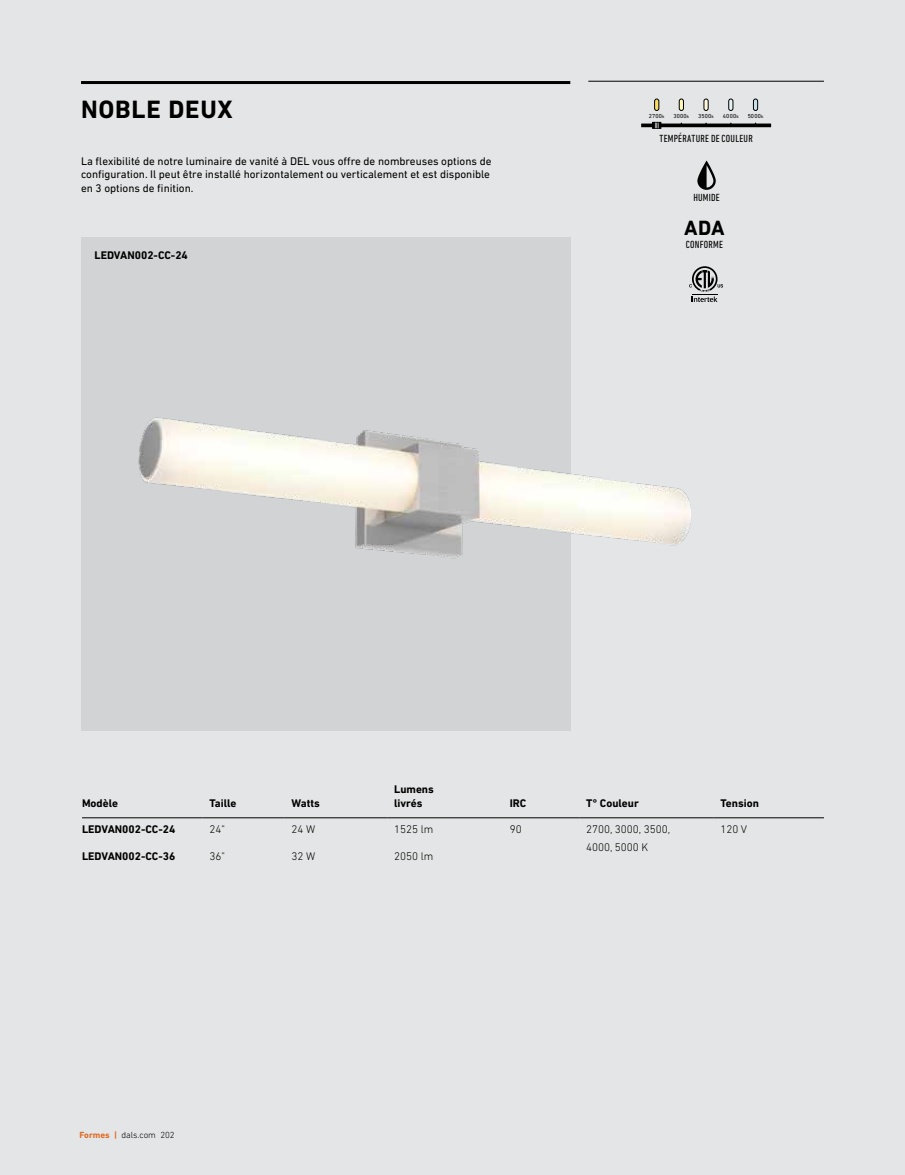
<style>
.page{position:relative;width:905px;height:1175px;background:#fff}
.page>*{position:absolute;margin:0;border:0;box-sizing:border-box;transform-origin:0 0}
.t1{font:700 25.5px "DIN Next LT Pro";letter-spacing:.03em;color:#000}
.t2{font:700 21px "DIN Next LT Pro";color:#000}
.t3{font:11.25px/13.5px "DIN Next LT Pro";color:#000}
.t4{font:700 11.25px/13.5px "DIN Next LT Pro";color:#000}
.t5{font:300 11.25px/18.3px "DIN Next LT Pro";color:#000}
.t6{font:condensed 10.5px "DIN Next LT Pro";letter-spacing:.02em;color:#000}
.t7{font:300 9px "DIN Next LT Pro";color:#000}
.t8{font:5.85px "DIN Next LT Pro";letter-spacing:.025em;color:#000}
.s1{font-size:4.65px}
.s2{font-weight:700;color:#e16b25}
</style>
<div class="page">
<div style="left:0;top:0;width:904px;height:1174px;background:#e4e5e6"></div>
<hr style="left:588px;top:81px;width:235px;height:1px;background:#000">
<hr style="left:82px;top:817px;width:120px;height:1px;background:#000">
<hr style="left:202px;top:817px;width:83px;height:1px;background:#000">
<hr style="left:285px;top:817px;width:102px;height:1px;background:#000">
<hr style="left:387px;top:817px;width:116px;height:1px;background:#000">
<hr style="left:503px;top:817px;width:76px;height:1px;background:#000">
<hr style="left:579px;top:817px;width:134px;height:1px;background:#000">
<hr style="left:713px;top:817px;width:111px;height:1px;background:#000">
<hr style="left:81px;top:81px;width:489px;height:3px;background:#000">
<div style="left:81px;top:237px;width:489px;height:493px;background:#d1d3d4"></div>
<svg style="left:689px;top:266px;width:34px;height:36px"></svg>
<svg style="left:654px;top:99px;width:5px;height:12px"></svg>
<svg style="left:703px;top:99px;width:5px;height:12px"></svg>
<svg style="left:728px;top:99px;width:5px;height:12px"></svg>
<svg style="left:679px;top:99px;width:4px;height:12px"></svg>
<svg style="left:660px;top:123px;width:111px;height:4px"></svg>
<svg style="left:641px;top:123px;width:12px;height:4px"></svg>
<svg style="left:652px;top:122px;width:9px;height:7px"></svg>
<svg style="left:753px;top:99px;width:5px;height:12px"></svg>
<svg style="left:697px;top:160px;width:18px;height:30px"></svg>
<img style="left:138px;top:390px;width:553px;height:217px">
<h1 class="t1" style="left:81px;top:94px;width:153px">NOBLE DEUX</h1>
<p class="t3" style="left:81px;top:154px;width:412px">La flexibilité de notre luminaire de vanité à DEL vous offre de nombreuses options de configuration. Il peut être installé horizontalement ou verticalement et est disponible en 3 options de finition.</p>
<p class="t4" style="left:94px;top:248px;width:95px">LEDVAN002-CC-24</p>
<p class="t8" style="left:649px;top:113px;width:17px">2700<span class="s1">k</span></p>
<p class="t8" style="left:673px;top:113px;width:17px">3000<span class="s1">k</span></p>
<p class="t8" style="left:698px;top:113px;width:17px">3500<span class="s1">k</span></p>
<p class="t8" style="left:723px;top:113px;width:17px">4000<span class="s1">k</span></p>
<p class="t8" style="left:747px;top:113px;width:17px">5000<span class="s1">k</span></p>
<p class="t6" style="left:659px;top:133px;width:95px">TEMPÉRATURE DE COULEUR</p>
<p class="t6" style="left:693px;top:191px;width:28px">HUMIDE</p>
<p class="t6" style="left:686px;top:239px;width:39px">CONFORME</p>
<h2 class="t2" style="left:684px;top:215px;width:42px">ADA</h2>
<p class="t4" style="left:82px;top:796px;width:38px">Modèle</p>
<p class="t4" style="left:209px;top:796px;width:29px">Taille</p>
<p class="t4" style="left:291px;top:796px;width:30px">Watts</p>
<p class="t4" style="left:394px;top:783px;width:41px">Lumens livrés</p>
<p class="t4" style="left:509px;top:796px;width:18px">IRC</p>
<p class="t4" style="left:586px;top:796px;width:54px">T° Couleur</p>
<p class="t4" style="left:720px;top:796px;width:40px">Tension</p>
<p class="t4" style="left:82px;top:822px;width:95px">LEDVAN002-CC-24</p>
<p class="t5" style="left:209px;top:820px;width:17px">24"</p>
<p class="t5" style="left:291px;top:820px;width:25px">24 W</p>
<p class="t5" style="left:394px;top:820px;width:41px">1525 lm</p>
<p class="t5" style="left:509px;top:820px;width:13px">90</p>
<p class="t5" style="left:586px;top:820px;width:86px">2700, 3000, 3500,<br>4000, 5000 K</p>
<p class="t5" style="left:720px;top:820px;width:28px">120 V</p>
<p class="t4" style="left:82px;top:849px;width:95px">LEDVAN002-CC-36</p>
<p class="t5" style="left:209px;top:847px;width:17px">36"</p>
<p class="t5" style="left:291px;top:847px;width:25px">32 W</p>
<p class="t5" style="left:394px;top:847px;width:41px">2050 lm</p>
<p class="t7" style="left:80px;top:1129px;width:97px"><span class="s2">Formes |</span> dals.com 202</p>
</div>
